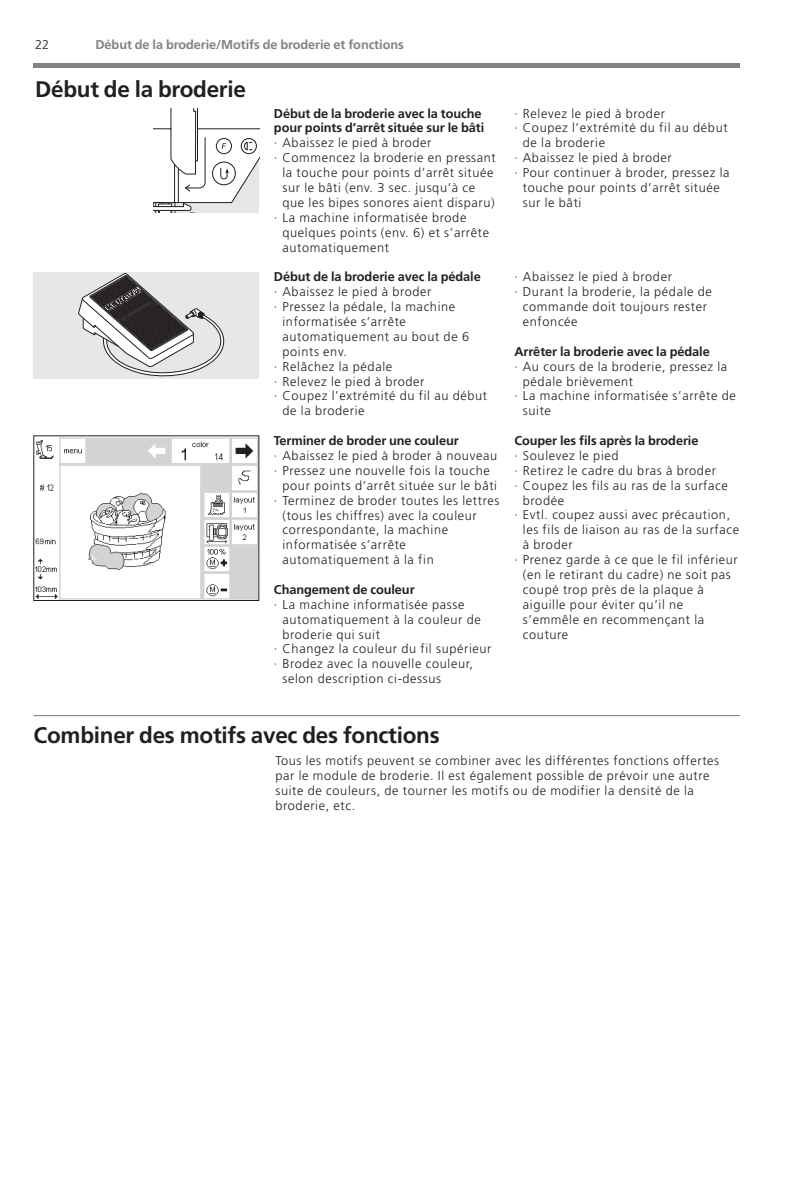
<style>
.page{position:relative;width:811px;height:1196px;background:#fff}
.page>*{position:absolute;margin:0;border:0;box-sizing:border-box;transform-origin:0 0}
.t1{font:700 22.5px "Frutiger";letter-spacing:-.01em;color:#231f20}
.t2{font:300 12.75px/14.9px "Frutiger";letter-spacing:.05em;color:#231f20}
.t3{font:700 12.75px/14.9px "Frutiger";letter-spacing:-.005em;color:#231f20}
.t4{font:700 12.75px "Frutiger";letter-spacing:-.005em;color:#808285}
</style>
<div class="page">
<svg style="left:33px;top:63px;width:707px;height:654px"></svg>
<p class="t2" style="left:35px;top:37px;width:16px">22</p>
<p class="t4" style="left:95px;top:39px;width:310px">Début de la broderie/Motifs de broderie et fonctions</p>
<h1 class="t1" style="left:35px;top:80px;width:212px">Début de la broderie</h1>
<p class="t3" style="left:274px;top:107px;width:212px">Début de la broderie avec la touche pour points d’arrêt située sur le bâti</p>
<p class="t2" style="left:274px;top:136px;width:159px">· Abaissez le pied à broder</p>
<p class="t2" style="left:274px;top:151px;width:223px">· Commencez la broderie en pressant</p>
<p class="t2" style="left:282px;top:165px;width:212px">la touche pour points d’arrêt située</p>
<p class="t2" style="left:282px;top:180px;width:194px">sur le bâti (env. 3 sec. jusqu’à ce</p>
<p class="t2" style="left:282px;top:195px;width:214px">que les bipes sonores aient disparu)</p>
<p class="t2" style="left:274px;top:210px;width:194px">· La machine informatisée brode</p>
<p class="t2" style="left:282px;top:225px;width:208px">quelques points (env. 6) et s’arrête</p>
<p class="t2" style="left:282px;top:240px;width:108px">automatiquement</p>
<p class="t3" style="left:274px;top:270px;width:208px">Début de la broderie avec la pédale</p>
<p class="t2" style="left:274px;top:284px;width:159px">· Abaissez le pied à broder</p>
<p class="t2" style="left:274px;top:299px;width:183px">· Pressez la pédale, la machine</p>
<p class="t2" style="left:282px;top:314px;width:125px">informatisée s’arrête</p>
<p class="t2" style="left:282px;top:329px;width:188px">automatiquement au bout de 6</p>
<p class="t2" style="left:282px;top:344px;width:66px">points env.</p>
<p class="t2" style="left:274px;top:359px;width:120px">· Relâchez la pédale</p>
<p class="t2" style="left:274px;top:374px;width:152px">· Relevez le pied à broder</p>
<p class="t2" style="left:274px;top:389px;width:215px">· Coupez l’extrémité du fil au début</p>
<p class="t2" style="left:282px;top:403px;width:84px">de la broderie</p>
<p class="t3" style="left:274px;top:434px;width:186px">Terminer de broder une couleur</p>
<p class="t2" style="left:274px;top:448px;width:224px">· Abaissez le pied à broder à nouveau</p>
<p class="t2" style="left:274px;top:463px;width:217px">· Pressez une nouvelle fois la touche</p>
<p class="t2" style="left:282px;top:478px;width:216px">pour points d’arrêt située sur le bâti</p>
<p class="t2" style="left:274px;top:493px;width:227px">· Terminez de broder toutes les lettres</p>
<p class="t2" style="left:282px;top:508px;width:196px">(tous les chiffres) avec la couleur</p>
<p class="t2" style="left:282px;top:522px;width:167px">correspondante, la machine</p>
<p class="t2" style="left:282px;top:537px;width:125px">informatisée s’arrête</p>
<p class="t2" style="left:282px;top:552px;width:153px">automatiquement à la fin</p>
<p class="t3" style="left:274px;top:583px;width:142px">Changement de couleur</p>
<p class="t2" style="left:274px;top:597px;width:192px">· La machine informatisée passe</p>
<p class="t2" style="left:282px;top:612px;width:200px">automatiquement à la couleur de</p>
<p class="t2" style="left:282px;top:627px;width:99px">broderie qui suit</p>
<p class="t2" style="left:274px;top:641px;width:219px">· Changez la couleur du fil supérieur</p>
<p class="t2" style="left:274px;top:656px;width:200px">· Brodez avec la nouvelle couleur,</p>
<p class="t2" style="left:282px;top:671px;width:160px">selon description ci-dessus</p>
<p class="t2" style="left:514px;top:106px;width:152px">· Relevez le pied à broder</p>
<p class="t2" style="left:514px;top:121px;width:215px">· Coupez l’extrémité du fil au début</p>
<p class="t2" style="left:523px;top:136px;width:84px">de la broderie</p>
<p class="t2" style="left:514px;top:150px;width:159px">· Abaissez le pied à broder</p>
<p class="t2" style="left:514px;top:165px;width:216px">· Pour continuer à broder, pressez la</p>
<p class="t2" style="left:523px;top:180px;width:198px">touche pour points d’arrêt située</p>
<p class="t2" style="left:523px;top:195px;width:60px">sur le bâti</p>
<p class="t2" style="left:514px;top:270px;width:159px">· Abaissez le pied à broder</p>
<p class="t2" style="left:514px;top:284px;width:199px">· Durant la broderie, la pédale de</p>
<p class="t2" style="left:523px;top:299px;width:185px">commande doit toujours rester</p>
<p class="t2" style="left:523px;top:314px;width:56px">enfoncée</p>
<p class="t3" style="left:514px;top:345px;width:197px">Arrêter la broderie avec la pédale</p>
<p class="t2" style="left:514px;top:359px;width:214px">· Au cours de la broderie, pressez la</p>
<p class="t2" style="left:523px;top:374px;width:112px">pédale brièvement</p>
<p class="t2" style="left:514px;top:389px;width:223px">· La machine informatisée s’arrête de</p>
<p class="t2" style="left:523px;top:403px;width:30px">suite</p>
<p class="t3" style="left:514px;top:434px;width:185px">Couper les fils après la broderie</p>
<p class="t2" style="left:514px;top:448px;width:106px">· Soulevez le pied</p>
<p class="t2" style="left:514px;top:463px;width:203px">· Retirez le cadre du bras à broder</p>
<p class="t2" style="left:514px;top:478px;width:215px">· Coupez les fils au ras de la surface</p>
<p class="t2" style="left:523px;top:493px;width:43px">brodée</p>
<p class="t2" style="left:514px;top:508px;width:217px">· Evtl. coupez aussi avec précaution,</p>
<p class="t2" style="left:523px;top:522px;width:218px">les fils de liaison au ras de la surface</p>
<p class="t2" style="left:523px;top:537px;width:51px">à broder</p>
<p class="t2" style="left:514px;top:552px;width:225px">· Prenez garde à ce que le fil inférieur</p>
<p class="t2" style="left:523px;top:567px;width:209px">(en le retirant du cadre) ne soit pas</p>
<p class="t2" style="left:523px;top:582px;width:182px">coupé trop près de la plaque à</p>
<p class="t2" style="left:523px;top:597px;width:162px">aiguille pour éviter qu’il ne</p>
<p class="t2" style="left:523px;top:612px;width:183px">s’emmêle en recommençant la</p>
<p class="t2" style="left:523px;top:627px;width:47px">couture</p>
<h1 class="t1" style="left:34px;top:725px;width:407px">Combiner des motifs avec des fonctions</h1>
<p class="t2" style="left:275px;top:753px;width:445px">Tous les motifs peuvent se combiner avec les différentes fonctions offertes par le module de broderie. Il est également possible de prévoir une autre suite de couleurs, de tourner les motifs ou de modifier la densité de la broderie, etc.</p>
</div>
